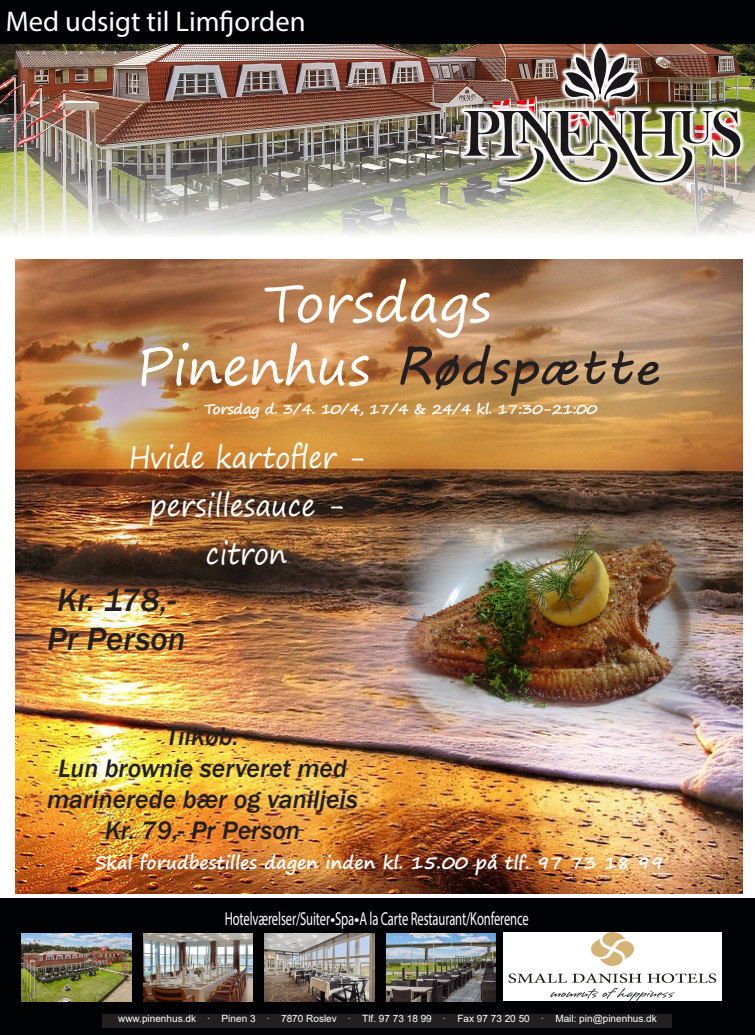
<style>
.page{position:relative;width:755px;height:1035px;background:#fff}
.page>*{position:absolute;margin:0;border:0;box-sizing:border-box;transform-origin:0 0}
.t1{font:52px "Segoe Print";color:#fff}
.t2{font:52px "MV Boli";color:#231f20}
.t3{font:italic 500 33px "Franklin Gothic";color:#231f20}
.t4{font:30px "Segoe Print";color:#fff;scale:.9 1}
.t5{font:28.5px "Myriad Pro";color:#fff}
.t6{font:italic 500 26px/31.2px "Franklin Gothic";color:#231f20;text-align:center}
.brødtekst{font:18.8px "Myriad Pro";letter-spacing:-.01em;color:#fff;scale:.67 1}
.t7{font:700 18px "Segoe Print";color:#fff}
.t8{font:700 14px "Segoe Print";letter-spacing:-.03em;color:#fff;scale:1.06 1}
.t9{font:10px "Arial";color:#fff}
</style>
<div class="page">
<img style="left:0;top:43px;width:754px;height:192px">
<div style="left:0;top:0;width:754px;height:43px;background:#010203"></div>
<img style="left:458px;top:42px;width:287px;height:146px">
<img style="left:463px;top:109px;width:276px;height:74px">
<svg style="left:562px;top:47px;width:74px;height:53px"></svg>
<div style="left:0;top:898px;width:753px;height:137px;background:#010203"></div>
<img style="left:22px;top:933px;width:109px;height:68px">
<img style="left:143px;top:933px;width:110px;height:68px">
<img style="left:265px;top:933px;width:109px;height:68px">
<img style="left:386px;top:933px;width:109px;height:68px">
<div style="left:103px;top:1014px;width:568px;height:14px;background:#231f20"></div>
<img style="left:503px;top:933px;width:218px;height:67px">
<img style="left:16px;top:259px;width:726px;height:634px">
<img style="left:400px;top:516px;width:306px;height:215px">
<p class="t5" style="left:6px;top:3px;width:301px">Med udsigt til Limfjorden</p>
<p class="t1" style="left:263px;top:257px;width:229px">Torsdags</p>
<p class="t1" style="left:136px;top:320px;width:235px">Pinenhus</p>
<p class="t2" style="left:394px;top:331px;width:265px">Rødspætte</p>
<p class="t8" style="left:204px;top:396px;width:372px">Torsdag d. 3/4. 10/4, 17/4 &amp; 24/4 kl. 17:30-21:00</p>
<p class="t4" style="left:129px;top:430px;width:263px">Hvide kartofler -</p>
<p class="t4" style="left:149px;top:478px;width:217px">persillesauce -</p>
<p class="t4" style="left:206px;top:526px;width:92px">citron</p>
<p class="t3" style="left:57px;top:579px;width:120px">Kr. 178,-</p>
<p class="t3" style="left:47px;top:619px;width:140px">Pr Person</p>
<p class="t6" style="left:166px;top:721px;width:74px">Tilkøb:</p>
<p class="t6" style="left:47px;top:752px;width:312px">Lun brownie serveret med marinerede bær og vaniljeis</p>
<p class="t6" style="left:105px;top:815px;width:197px">Kr. 79,- Pr Person</p>
<p class="t7" style="left:95px;top:846px;width:569px">Skal forudbestilles dagen inden kl. 15.00 på tlf. 97 73 18 99</p>
<p class="brødtekst" style="left:224px;top:907px;width:455px">Hotelværelser/Suiter•Spa•A la Carte Restaurant/Konference</p>
<p class="t9" style="left:118px;top:1011px;width:540px">www.pinenhus.dk · Pinen 3 · 7870 Roslev · Tlf. 97 73 18 99 · Fax 97 73 20 50 · Mail: pin@pinenhus.dk</p>
</div>
